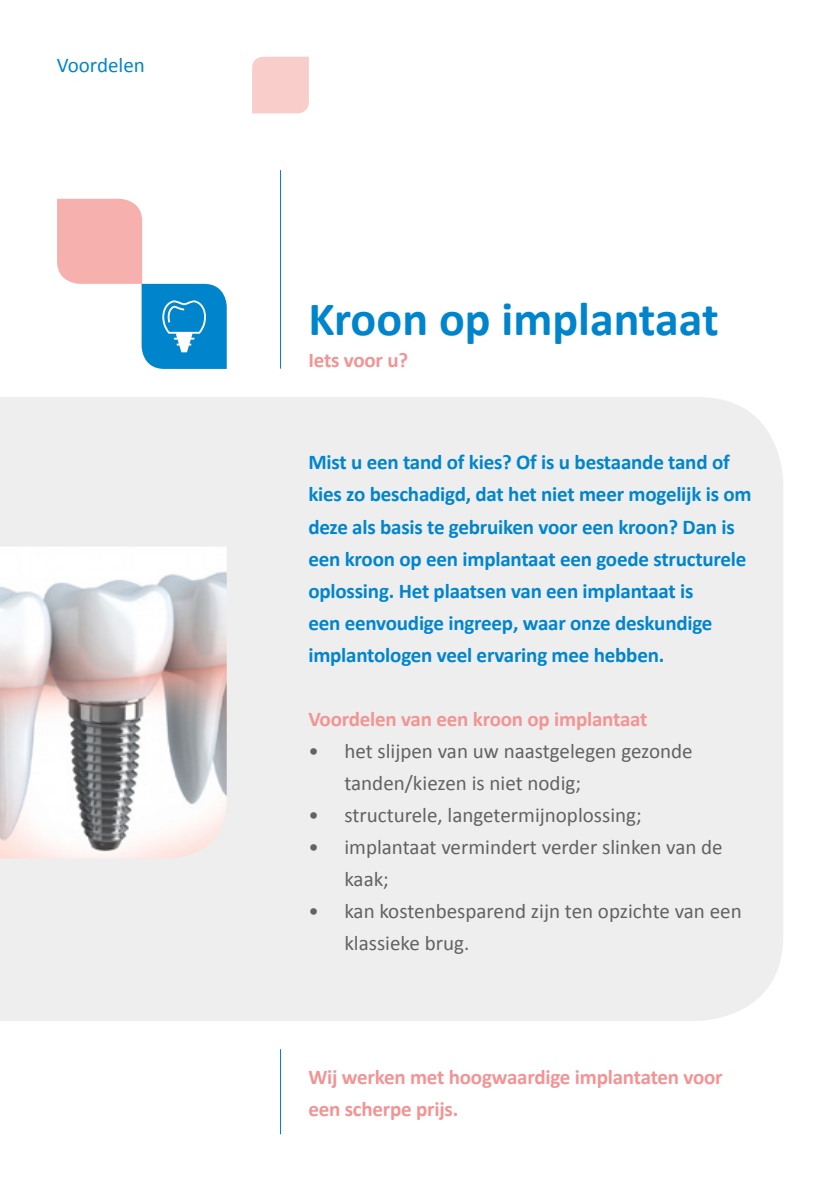
<style>
.page{position:relative;width:840px;height:1191px;background:#fff}
.page>*{position:absolute;margin:0;border:0;box-sizing:border-box;transform-origin:0 0}
.t1{font:700 48px "Calibri";color:#0085cd}
.t2{font:700 21px/32px "Calibri";letter-spacing:-.01em;color:#0085cd}
.t3{font:21px/32px "Calibri";color:#626261}
.t4{font:700 21px/32px "Calibri";letter-spacing:-.01em;color:#f29494}
.t5{font:21px "Calibri";color:#0085cd}
</style>
<div class="page">
<div style="left:0;top:397px;width:782px;height:623px;background:#eee"></div>
<hr style="left:280px;top:170px;width:1px;height:199px;background:#0085cd">
<hr style="left:280px;top:1049px;width:1px;height:85px;background:#0085cd">
<img style="left:0;top:546px;width:226px;height:312px">
<div style="left:252px;top:57px;width:57px;height:56px;background:#f9cdca"></div>
<svg style="left:57px;top:199px;width:169px;height:170px"></svg>
<p class="t5" style="left:57px;top:52px;width:89px">Voordelen</p>
<h1 class="t1" style="left:308px;top:288px;width:412px">Kroon op implantaat</h1>
<p class="t4" style="left:308px;top:344px;width:101px">Iets voor u?</p>
<p class="t2" style="left:308px;top:446px;width:444px">Mist u een tand of kies? Of is u bestaande tand of kies zo beschadigd, dat het niet meer mogelijk is om deze als basis te gebruiken voor een kroon? Dan is een kroon op een implantaat een goede structurele oplossing. Het plaatsen van een implantaat is<br>een eenvoudige ingreep, waar onze deskundige implantologen veel ervaring mee hebben.</p>
<p class="t4" style="left:308px;top:702px;width:340px">Voordelen van een kroon op implantaat</p>
<p class="t3" style="left:344px;top:734px;width:349px;text-indent:-36px">• het slijpen van uw naastgelegen gezonde tanden/kiezen is niet nodig;</p>
<p class="t3" style="left:308px;top:798px;width:334px">• structurele, langetermijnoplossing;</p>
<p class="t3" style="left:344px;top:830px;width:379px;text-indent:-36px">• implantaat vermindert verder slinken van de kaak;</p>
<p class="t3" style="left:344px;top:894px;width:398px;text-indent:-36px">• kan kostenbesparend zijn ten opzichte van een klassieke brug.</p>
<p class="t4" style="left:308px;top:1060px;width:415px">Wij werken met hoogwaardige implantaten voor een scherpe prijs.</p>
</div>
